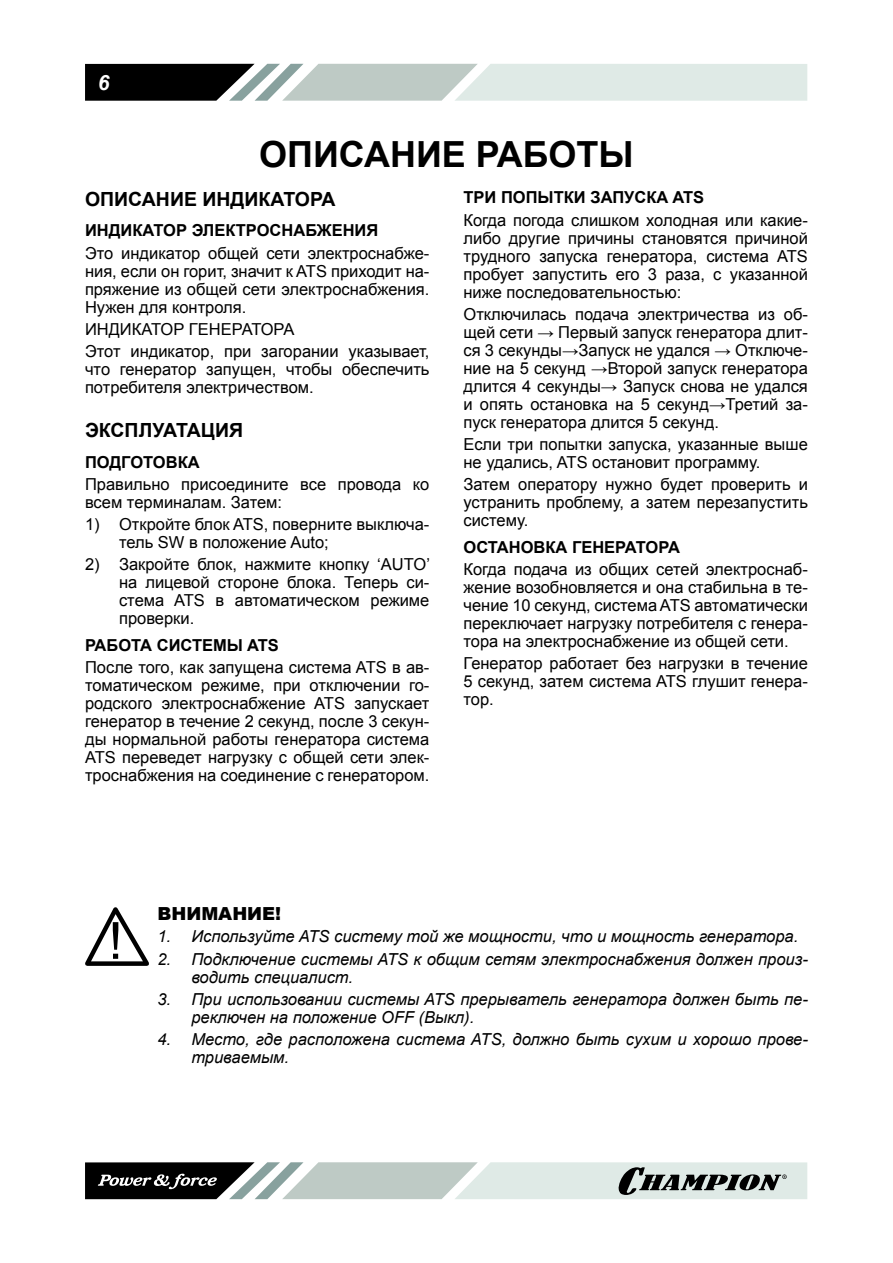
<style>
.page{position:relative;width:893px;height:1263px;background:#fff}
.page>*{position:absolute;margin:0;border:0;box-sizing:border-box;transform-origin:0 0}
.t1{font:700 36px "Arial";color:#000}
.t2{font:italic 700 21px "Arial";color:#fff}
.t3{font:700 19.5px "Arial";color:#000}
.t4{font:900 18px "Arial";color:#000}
.t5{font:16.5px/18px "Arial";color:#000;text-align:justify}
.t6{font:italic 16.5px/18px "Arial";color:#000}
.t7{font:700 16.5px "Arial";color:#000}
</style>
<div class="page">
<svg style="left:85px;top:64px;width:722px;height:37px;background:#a9b1ae"></svg>
<svg style="left:85px;top:1162px;width:722px;height:37px;background:#a0a8a6"></svg>
<svg style="left:85px;top:907px;width:64px;height:59px"></svg>
<p class="t2" style="left:98px;top:70px;width:13px">6</p>
<h1 class="t1" style="left:259px;top:130px;width:376px">ОПИСАНИЕ РАБОТЫ</h1>
<p class="t3" style="left:85px;top:186px;width:252px">ОПИСАНИЕ ИНДИКАТОРА</p>
<p class="t7" style="left:85px;top:220px;width:295px">ИНДИКАТОР ЭЛЕКТРОСНАБЖЕНИЯ</p>
<p class="t5" style="left:85px;top:244px;width:346px">Это индикатор общей сети электроснабже&shy;ния, если он горит, значит к ATS приходит на&shy;пряжение из общей сети электроснабжения.<br>Нужен для контроля.</p>
<p class="t5" style="left:85px;top:318px;width:346px;line-height:22.2px">ИНДИКАТОР ГЕНЕРАТОРА<br>Этот индикатор, при загорании указывает,</p>
<p class="t5" style="left:85px;top:360px;width:346px">что генератор запущен, чтобы обеспечить потребителя электричеством.</p>
<p class="t3" style="left:85px;top:417px;width:160px">ЭКСПЛУАТАЦИЯ</p>
<p class="t7" style="left:85px;top:451px;width:116px">ПОДГОТОВКА</p>
<p class="t5" style="left:85px;top:475px;width:346px">Правильно присоедините все провода ко всем терминалам. Затем:</p>
<p class="t5" style="left:119px;top:515px;width:312px;text-indent:-34px">1) Откройте блок ATS, поверните выключа&shy;тель SW в положение Auto;</p>
<p class="t5" style="left:119px;top:556px;width:313px;text-indent:-34px">2) Закройте блок, нажмите кнопку ‘AUTO’ на лицевой стороне блока. Теперь си&shy;стема ATS в автоматическом режиме проверки.</p>
<p class="t7" style="left:85px;top:634px;width:195px">РАБОТА СИСТЕМЫ ATS</p>
<p class="t5" style="left:85px;top:658px;width:346px">После того, как запущена система ATS в ав&shy;томатическом режиме, при отключении го&shy;родского электроснабжение ATS запускает генератор в течение 2 секунд, после 3 секун&shy;ды нормальной работы генератора система ATS переведет нагрузку с общей сети элек&shy;троснабжения на соединение с генератором.</p>
<p class="t7" style="left:463px;top:187px;width:242px">ТРИ ПОПЫТКИ ЗАПУСКА ATS</p>
<p class="t5" style="left:463px;top:211px;width:346px">Когда погода слишком холодная или какие&shy;либо другие причины становятся причиной трудного запуска генератора, система ATS пробует запустить его 3 раза, с указанной ниже последовательностью:</p>
<p class="t5" style="left:463px;top:305px;width:346px">Отключилась подача электричества из об&shy;щей сети → Первый запуск генератора длит&shy;ся 3 секунды→Запуск не удался → Отключе&shy;ние на 5 секунд →Второй запуск генератора длится 4 секунды→ Запуск снова не удался и опять остановка на 5 секунд→Третий за&shy;пуск генератора длится 5 секунд.</p>
<p class="t5" style="left:463px;top:435px;width:346px">Если три попытки запуска, указанные выше не удались, ATS остановит программу.</p>
<p class="t5" style="left:463px;top:476px;width:346px">Затем оператору нужно будет проверить и устранить проблему, а затем перезапустить систему.</p>
<p class="t7" style="left:463px;top:536px;width:218px">ОСТАНОВКА ГЕНЕРАТОРА</p>
<p class="t5" style="left:463px;top:560px;width:346px">Когда подача из общих сетей электроснаб&shy;жение возобновляется и она стабильна в те&shy;чение 10 секунд, система ATS автоматически переключает нагрузку потребителя с генера&shy;тора на электроснабжение из общей сети.</p>
<p class="t5" style="left:463px;top:655px;width:346px">Генератор работает без нагрузки в течение 5 секунд, затем система ATS глушит генера&shy;тор.</p>
<p class="t4" style="left:157px;top:900px;width:125px">ВНИМАНИЕ!</p>
<p class="t6" style="left:157px;top:928px;width:643px">1. Используйте ATS систему той же мощности, что и мощность генератора.</p>
<p class="t6" style="left:191px;top:950px;width:618px;text-indent:-34px">2. Подключение системы ATS к общим сетям электроснабжения должен произ&shy;водить специалист.</p>
<p class="t6" style="left:191px;top:990px;width:618px;text-indent:-34px">3. При использовании системы ATS прерыватель генератора должен быть пе&shy;реключен на положение OFF (Выкл).</p>
<p class="t6" style="left:191px;top:1030px;width:618px;text-indent:-34px">4. Место, где расположена система ATS, должно быть сухим и хорошо прове&shy;триваемым.</p>
</div>
